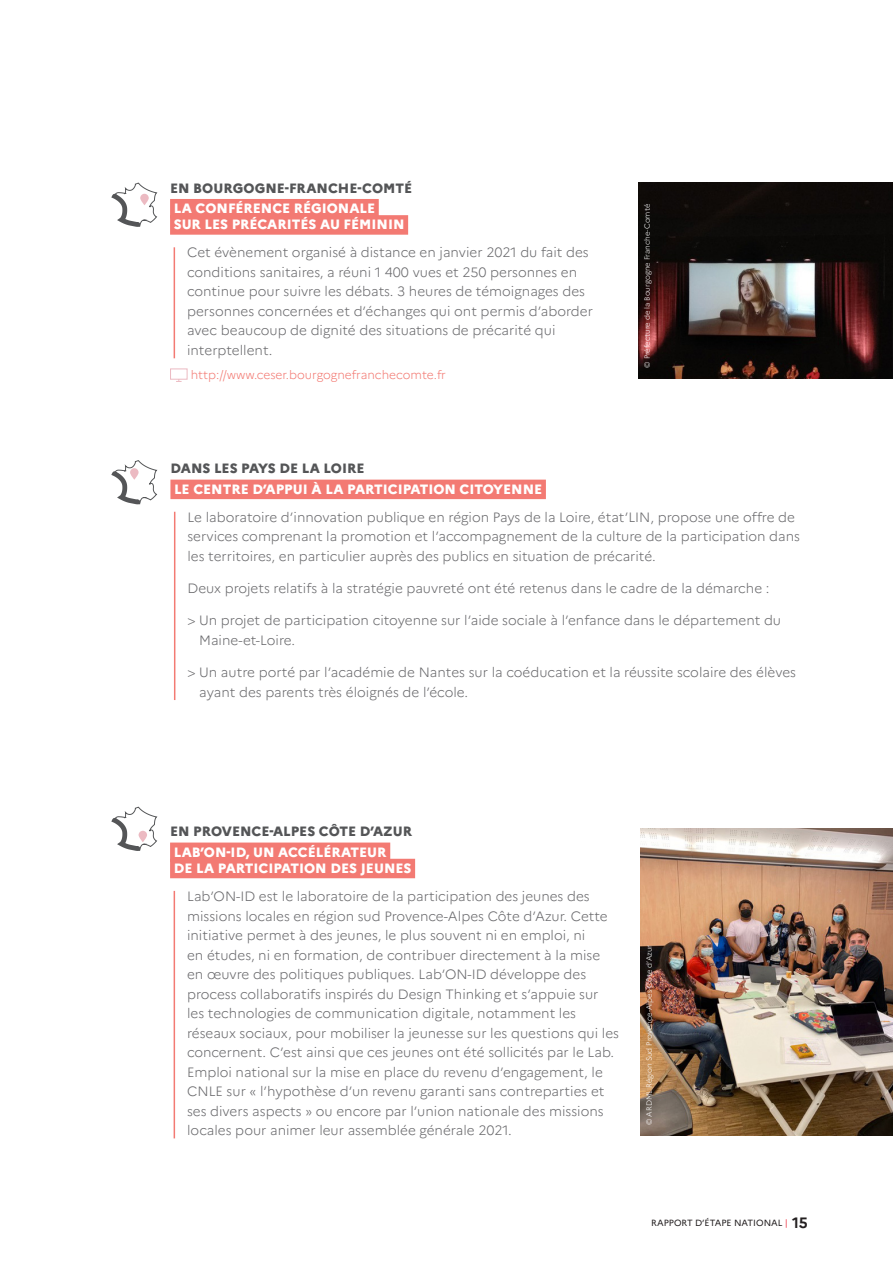
<style>
.page{position:relative;width:893px;height:1263px;background:#fff}
.page>*{position:absolute;margin:0;border:0;box-sizing:border-box;transform-origin:0 0}
.Encadré_régions{font:300 13.5px/19.5px "Marianne";color:#69696c}
.Titre_3{font:800 13.5px/16.2px "Marianne";color:#fff}
.Mesure{font:800 13.5px "Marianne";color:#545557}
.t1{font:300 12px "Marianne";color:#f37a73}
.t2{font:9px "Marianne";color:#231f20}
.Coypright{font:300 7.5px "Marianne";color:#fff}
.s1{color:#ee4250}
.s2{font-weight:700;font-size:15px}
</style>
<div class="page">
<div style="left:170px;top:199px;width:209px;height:19px;background:#f37a73"></div>
<div style="left:170px;top:215px;width:238px;height:20px;background:#f37a73"></div>
<hr style="left:174px;top:247px;width:1px;height:111px;background:#f37a73">
<div style="left:170px;top:368px;width:18px;height:12px;border:1px solid #ecbac2"></div>
<svg style="left:176px;top:379px;width:6px;height:3px"></svg>
<img style="left:638px;top:183px;width:255px;height:196px">
<svg style="left:111px;top:182px;width:47px;height:45px"></svg>
<svg style="left:140px;top:194px;width:9px;height:11px"></svg>
<div style="left:170px;top:480px;width:376px;height:19px;background:#f37a73"></div>
<hr style="left:174px;top:512px;width:1px;height:188px;background:#f37a73">
<svg style="left:111px;top:460px;width:47px;height:45px"></svg>
<svg style="left:130px;top:468px;width:9px;height:12px"></svg>
<svg style="left:111px;top:806px;width:47px;height:45px"></svg>
<div style="left:139px;top:831px;width:8px;height:11px;background:#ecbac2;border-radius:4px"></div>
<div style="left:170px;top:842px;width:220px;height:20px;background:#f37a73"></div>
<div style="left:170px;top:859px;width:245px;height:19px;background:#f37a73"></div>
<hr style="left:174px;top:891px;width:1px;height:247px;background:#f37a73">
<img style="left:641px;top:829px;width:252px;height:307px">
<p class="Mesure" style="left:170px;top:180px;width:244px">EN BOURGOGNE-FRANCHE-COMTÉ</p>
<p class="Titre_3" style="left:174px;top:200px;width:232px">LA CONFÉRENCE RÉGIONALE<br>SUR LES PRÉCARITÉS AU FÉMININ</p>
<p class="Encadré_régions" style="left:187px;top:243px;width:407px">Cet évènement organisé à distance en janvier 2021 du fait des conditions sanitaires, a réuni 1 400 vues et 250 personnes en continue pour suivre les débats. 3 heures de témoignages des personnes concernées et d’échanges qui ont permis d’aborder avec beaucoup de dignité des situations de précarité qui interptellent.</p>
<p class="t1" style="left:191px;top:367px;width:257px">http://www.ceser.bourgognefranchecomte.fr</p>
<p class="Coypright" style="left:643px;top:368px;width:165px;rotate:-90deg">© Préfecture de la Bourgogne Franche-Comté</p>
<p class="Mesure" style="left:170px;top:460px;width:195px">DANS LES PAYS DE LA LOIRE</p>
<p class="Titre_3" style="left:174px;top:481px;width:370px">LE CENTRE D’APPUI À LA PARTICIPATION CITOYENNE</p>
<p class="Encadré_régions" style="left:187px;top:507px;width:614px">Le laboratoire d’innovation publique en région Pays de la Loire, état’LIN, propose une offre de services comprenant la promotion et l’accompagnement de la culture de la participation dans les territoires, en particulier auprès des publics en situation de précarité.</p>
<p class="Encadré_régions" style="left:187px;top:578px;width:584px">Deux projets relatifs à la stratégie pauvreté ont été retenus dans le cadre de la démarche :</p>
<p class="Encadré_régions" style="left:199px;top:611px;width:583px;text-indent:-12px">&gt; Un projet de participation citoyenne sur l’aide sociale à l’enfance dans le département du<br>Maine-et-Loire.</p>
<p class="Encadré_régions" style="left:199px;top:663px;width:598px;text-indent:-12px">&gt; Un autre porté par l’académie de Nantes sur la coéducation et la réussite scolaire des élèves ayant des parents très éloignés de l’école.</p>
<p class="Mesure" style="left:170px;top:823px;width:244px">EN PROVENCE-ALPES CÔTE D’AZUR</p>
<p class="Titre_3" style="left:174px;top:844px;width:239px">LAB’ON-ID, UN ACCÉLÉRATEUR<br>DE LA PARTICIPATION DES JEUNES</p>
<p class="Encadré_régions" style="left:187px;top:886px;width:433px">Lab’ON-ID est le laboratoire de la participation des jeunes des missions locales en région sud Provence-Alpes Côte d’Azur. Cette initiative permet à des jeunes, le plus souvent ni en emploi, ni<br>en études, ni en formation, de contribuer directement à la mise en œuvre des politiques publiques. Lab’ON-ID développe des process collaboratifs inspirés du Design Thinking et s’appuie sur les technologies de communication digitale, notamment les réseaux sociaux, pour mobiliser la jeunesse sur les questions qui les concernent. C’est ainsi que ces jeunes ont été sollicités par le Lab.<br>Emploi national sur la mise en place du revenu d’engagement, le CNLE sur « l’hypothèse d’un revenu garanti sans contreparties et ses divers aspects » ou encore par l’union nationale des missions locales pour animer leur assemblée générale 2021.</p>
<p class="Coypright" style="left:645px;top:1125px;width:182px;rotate:-90deg">© ARDML Région Sud Provence-Alpes-Côte d’Azur</p>
<p class="t2" style="left:651px;top:1217px;width:158px">RAPPORT D’ÉTAPE NATIONAL <span class="s1">|</span> <span class="s2">15</span></p>
</div>
